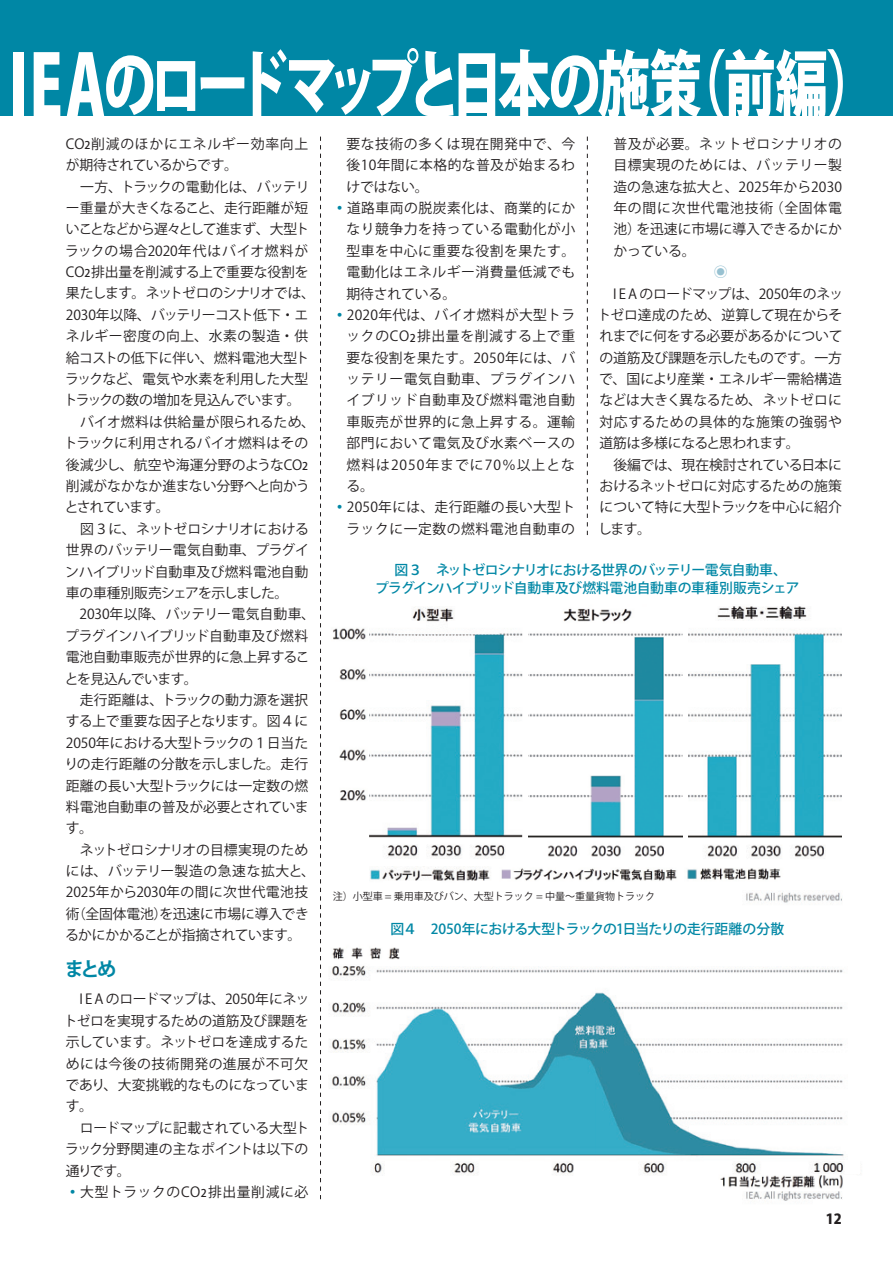
<style>
.page{position:relative;width:893px;height:1263px;background:#fff}
.page>*{position:absolute;margin:0;border:0;box-sizing:border-box;transform-origin:0 0}
.t1{font:800 73.2px "Koz Go Pro";letter-spacing:-.115em;color:#fff;scale:.72 1}
.t2{font:700 19.2px "Koz Go Pro";color:#0087a5}
.t3{font:13.8px/21.5px "Koz Go Pro";color:#231f20}
.t4{font:13.8px "Koz Go Pro";letter-spacing:.035em;color:#231f20}
.t5{font:500 13.8px/18.1px "Koz Go Pro";letter-spacing:-.04em;color:#0087a5;text-align:center}
.t6{font:13.8px "Koz Go Pro";letter-spacing:.02em;color:#231f20}
.t7{font:13.8px "Koz Go Pro";letter-spacing:.07em;color:#231f20}
.t8{font:13.8px "Koz Go Pro";letter-spacing:.025em;color:#231f20}
.t9{font:13.8px "Koz Go Pro";letter-spacing:.045em;color:#231f20}
.t10{font:800 13.8px "Koz Go Pro";color:#231f20}
.t11{font:13.8px "Koz Go Pro";color:#97c1d1}
.t12{font:10.05px "Koz Go Pro";letter-spacing:-.01em;color:#231f20}
.s1{font-size:84.75px}
.s2{font-weight:800;color:#0087a5}
.s3{font-weight:500;font-size:10.65px}
</style>
<div class="page">
<div style="left:0;top:0;width:893px;height:116px;background:#0087a5"></div>
<svg style="left:320px;top:137px;width:1px;height:1062px"></svg>
<svg style="left:587px;top:137px;width:1px;height:398px"></svg>
<img style="left:687px;top:868px;width:94px;height:12px">
<img style="left:689px;top:606px;width:153px;height:253px">
<img style="left:522px;top:868px;width:155px;height:13px">
<img style="left:529px;top:608px;width:153px;height:249px">
<img style="left:369px;top:608px;width:153px;height:273px">
<img style="left:500px;top:863px;width:22px;height:18px">
<img style="left:333px;top:628px;width:33px;height:173px">
<img style="left:329px;top:965px;width:515px;height:211px">
<img style="left:715px;top:1174px;width:129px;height:15px">
<img style="left:808px;top:1161px;width:36px;height:13px">
<img style="left:332px;top:947px;width:68px;height:13px">
<img style="left:746px;top:892px;width:96px;height:11px">
<img style="left:746px;top:1191px;width:96px;height:10px">
<img style="left:814px;top:1200px;width:28px;height:1px">
<h1 class="t1" style="left:8px;top:37px;width:1210px"><span class="s1">IEA</span>のロードマップと日本の施策（前編）</h1>
<p class="t4" style="left:347px;top:135px;width:230px">要な技術の多くは現在開発中で、今</p>
<p class="t8" style="left:347px;top:156px;width:230px">後10年間に本格的な普及が始まるわ</p>
<p class="t3" style="left:347px;top:176px;width:84px">けではない。</p>
<p class="t4" style="left:333px;top:199px;width:244px"><span class="s2">・</span>道路車両の脱炭素化は、商業的にか</p>
<p class="t4" style="left:347px;top:220px;width:230px">なり競争力を持っている電動化が小</p>
<p class="t4" style="left:347px;top:242px;width:230px">型車を中心に重要な役割を果たす。</p>
<p class="t4" style="left:347px;top:263px;width:230px">電動化はエネルギー消費量低減でも</p>
<p class="t3" style="left:347px;top:283px;width:111px">期待されている。</p>
<p class="t6" style="left:333px;top:306px;width:244px"><span class="s2">・</span>2020年代は、バイオ燃料が大型トラ</p>
<p class="t9" style="left:347px;top:327px;width:230px">ックのCO<span class="s3">2</span>排出量を削減する上で重</p>
<p class="t6" style="left:347px;top:349px;width:230px">要な役割を果たす。2050年には、バ</p>
<p class="t4" style="left:347px;top:370px;width:230px">ッテリー電気自動車、プラグインハ</p>
<p class="t4" style="left:347px;top:391px;width:230px">イブリッド自動車及び燃料電池自動</p>
<p class="t4" style="left:347px;top:413px;width:230px">車販売が世界的に急上昇する。運輸</p>
<p class="t4" style="left:347px;top:434px;width:230px">部門において電気及び水素ベースの</p>
<p class="t7" style="left:347px;top:456px;width:230px">燃料は2050年までに70％以上とな</p>
<p class="t3" style="left:347px;top:476px;width:29px">る。</p>
<p class="t6" style="left:333px;top:498px;width:244px"><span class="s2">・</span>2050年には、走行距離の長い大型ト</p>
<p class="t4" style="left:347px;top:520px;width:230px">ラックに一定数の燃料電池自動車の</p>
<p class="t3" style="left:64px;top:133px;width:252px">CO<span class="s3">2</span>削減のほかにエネルギー効率向上が期待されているからです。<br>　一方、トラックの電動化は、バッテリー重量が大きくなること、走行距離が短いことなどから遅々として進まず、大型トラックの場合2020年代はバイオ燃料が<br>CO<span class="s3">2</span>排出量を削減する上で重要な役割を果たします。ネットゼロのシナリオでは、<br>2030年以降、バッテリーコスト低下・エネルギー密度の向上、水素の製造・供給コストの低下に伴い、燃料電池大型トラックなど、電気や水素を利用した大型トラックの数の増加を見込んでいます。　バイオ燃料は供給量が限られるため、トラックに利用されるバイオ燃料はその後減少し、航空や海運分野のようなCO<span class="s3">2</span>削減がなかなか進まない分野へと向かうとされています。<br>　図３に、ネットゼロシナリオにおける世界のバッテリー電気自動車、プラグインハイブリッド自動車及び燃料電池自動車の車種別販売シェアを示しました。　2030年以降、バッテリー電気自動車、プラグインハイブリッド自動車及び燃料電池自動車販売が世界的に急上昇することを見込んでいます。<br>　走行距離は、トラックの動力源を選択する上で重要な因子となります。図４に<br>2050年における大型トラックの１日当たりの走行距離の分散を示しました。走行距離の長い大型トラックには一定数の燃料電池自動車の普及が必要とされています。<br>　ネットゼロシナリオの目標実現のためには、バッテリー製造の急速な拡大と、<br>2025年から2030年の間に次世代電池技術（全固体電池）を迅速に市場に導入できるかにかかることが指摘されています。</p>
<h2 class="t2" style="left:65px;top:956px;width:53px">まとめ</h2>
<p class="t3" style="left:64px;top:989px;width:247px">　I E A のロードマップは、2050年にネットゼロを実現するための道筋及び課題を示しています。ネットゼロを達成するためには今後の技術開発の進展が不可欠であり、大変挑戦的なものになっています。<br>　ロードマップに記載されている大型トラック分野関連の主なポイントは以下の通りです。<br><span class="s2">・</span>大型トラックのCO<span class="s3">2</span>排出量削減に必</p>
<p class="t3" style="left:613px;top:133px;width:230px;text-align:justify">普及が必要。ネットゼロシナリオの目標実現のためには、バッテリー製造の急速な拡大と、2025年から2030年の間に次世代電池技術（全固体電池）を迅速に市場に導入できるかにかかっている。</p>
<p class="t11" style="left:714px;top:263px;width:15px">◉</p>
<p class="t3" style="left:598px;top:283px;width:247px">　I E A のロードマップは、2050年のネットゼロ達成のため、逆算して現在からそれまでに何をする必要があるかについての道筋及び課題を示したものです。一方で、国により産業・エネルギー需給構造などは大きく異なるため、ネットゼロに対応するための具体的な施策の強弱や道筋は多様になると思われます。<br>　後編では、現在検討されている日本におけるネットゼロに対応するための施策について特に大型トラックを中心に紹介します。</p>
<p class="t5" style="left:375px;top:561px;width:426px">図３　ネットゼロシナリオにおける世界のバッテリー電気自動車、<br>プラグインハイブリッド自動車及び燃料電池自動車の車種別販売シェア</p>
<p class="t12" style="left:333px;top:889px;width:324px">注）小型車 = 乗用車及びバン、大型トラック = 中量～重量貨物トラック</p>
<p class="t5" style="left:390px;top:920px;width:395px">図４　2050年における大型トラックの1日当たりの走行距離の分散</p>
<p class="t10" style="left:826px;top:1210px;width:18px">12</p>
</div>
